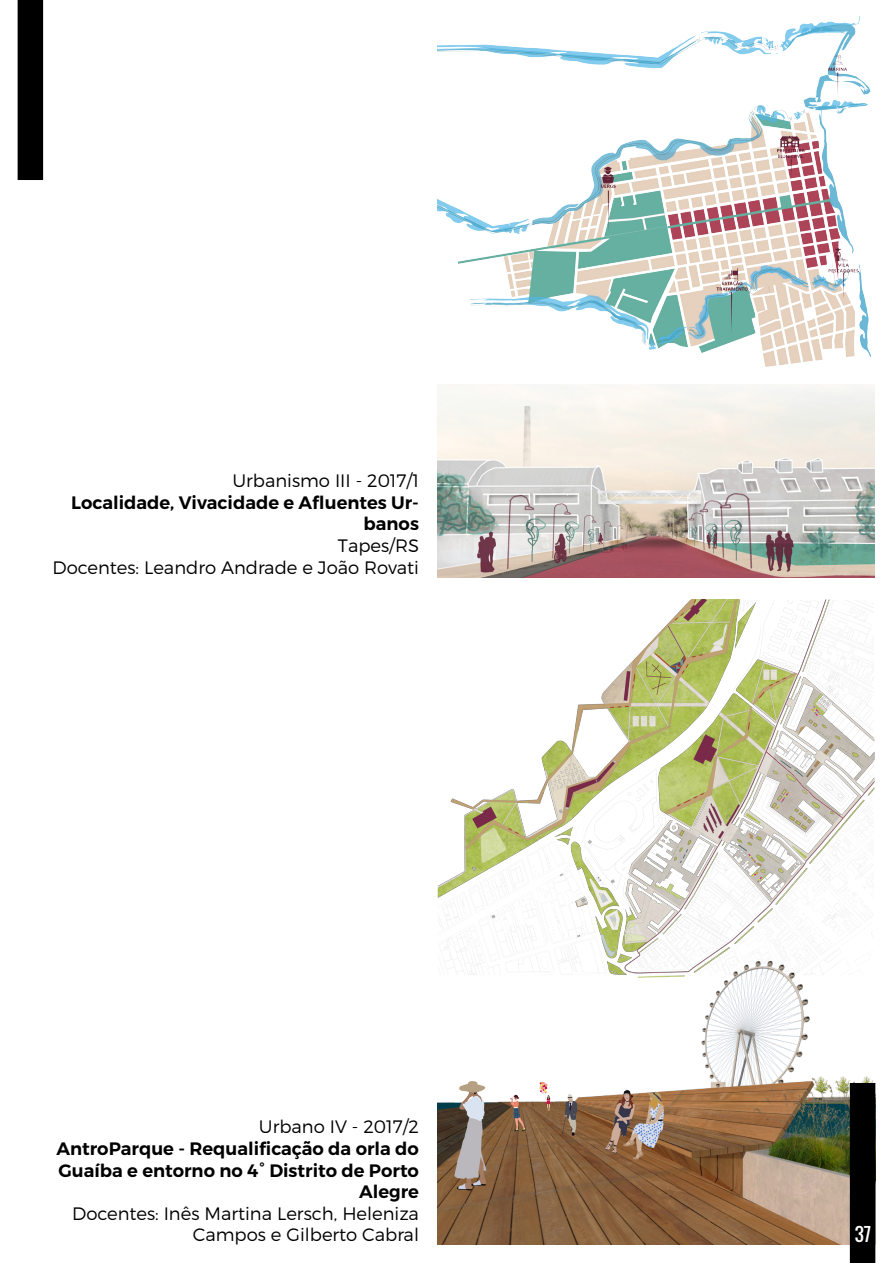
<style>
.page{position:relative;width:893px;height:1263px;background:#fff}
.page>*{position:absolute;margin:0;border:0;box-sizing:border-box;transform-origin:0 0}
.t1{font:300 18px/21.6px "Montserrat";color:#000;text-align:right}
.t2{font:600 18px/21.6px "Montserrat";color:#000;text-align:right}
.t3{font:18px "Oswald";color:#fff}
</style>
<div class="page">
<img style="left:437px;top:384px;width:438px;height:194px">
<img style="left:437px;top:599px;width:438px;height:335px">
<img style="left:437px;top:934px;width:439px;height:311px">
<img style="left:437px;top:15px;width:434px;height:352px">
<div style="left:18px;top:1px;width:24px;height:178px;background:#000"></div>
<div style="left:18px;top:0;width:25px;height:180px;border:2px solid #000"></div>
<div style="left:851px;top:1084px;width:24px;height:178px;background:#000"></div>
<div style="left:850px;top:1083px;width:25px;height:180px;border:2px solid #000"></div>
<p class="t1" style="left:232px;top:470px;width:188px">Urbanismo III - 2017/1</p>
<p class="t2" style="left:71px;top:492px;width:349px">Localidade, Vivacidade e Afluentes Ur&shy;banos</p>
<p class="t1" style="left:53px;top:534px;width:368px">Tapes/RS<br>Docentes: Leandro Andrade e João Rovati</p>
<p class="t1" style="left:259px;top:1116px;width:162px">Urbano IV - 2017/2</p>
<p class="t2" style="left:56px;top:1138px;width:364px">AntroParque - Requalificação da orla do<br>Guaíba e entorno no 4° Distrito de Porto<br>Alegre</p>
<p class="t1" style="left:72px;top:1202px;width:348px">Docentes: Inês Martina Lersch, Heleniza<br>Campos e Gilberto Cabral</p>
<p class="t3" style="left:855px;top:1220px;width:18px">37</p>
</div>
